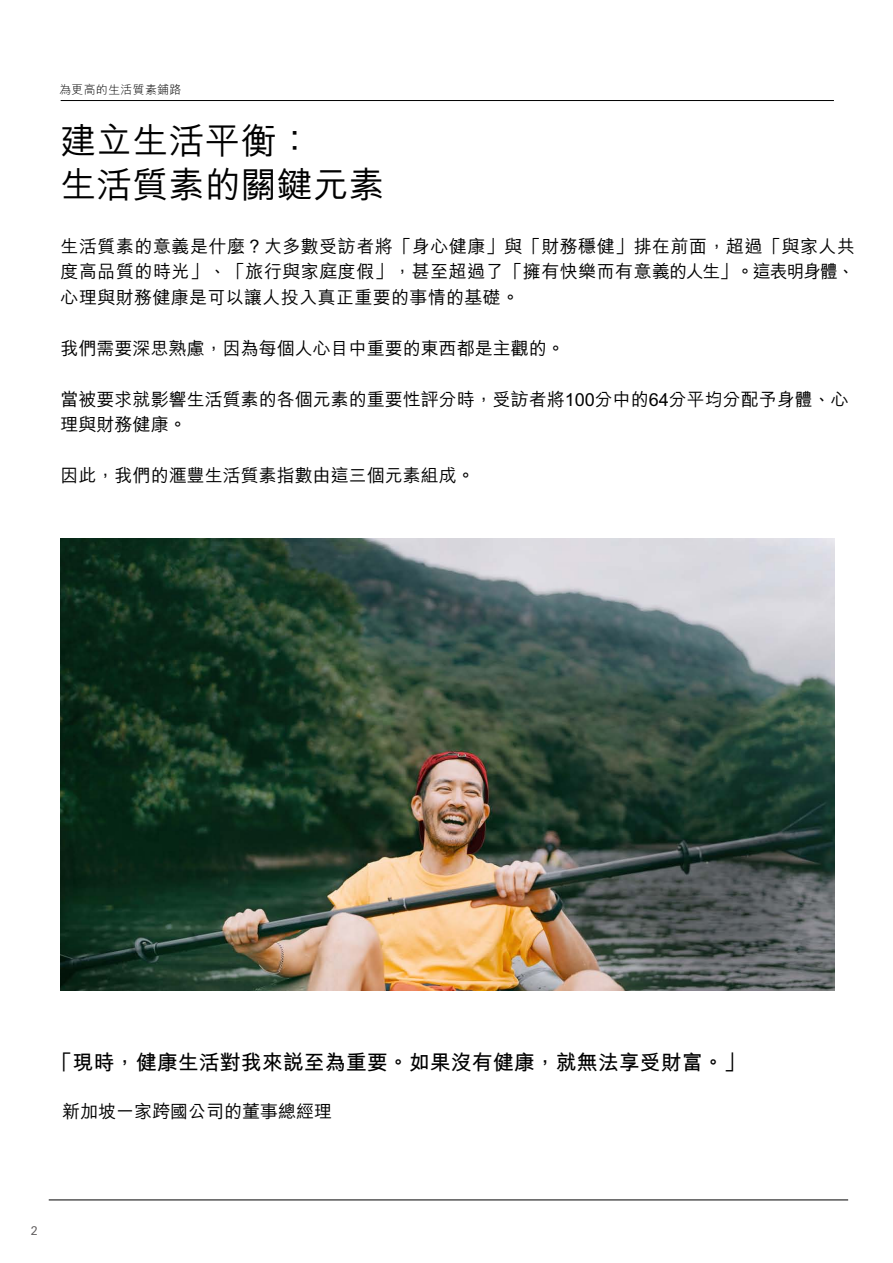
<style>
.page{position:relative;width:893px;height:1263px;background:#fff}
.page>*{position:absolute;margin:0;border:0;box-sizing:border-box;transform-origin:0 0}
.t1{font:500 36px/43.2px "M Hei H Kfor HSBC";color:#000}
.t2{font:700 21px "M Hei H Kfor HSBC";color:#000}
.t3{font:500 18px/25.5px "M Hei H Kfor HSBC";color:#000;text-align:justify}
.t4{font:300 12px "M Hei H Kfor HSBC";letter-spacing:.02em;color:#000}
.t5{font:12px "Univers Nextfor HSBC";color:#5f5c5d}
.s1{font-family:"M Hei PR Cfor HSBC"}
</style>
<div class="page">
<hr style="left:61px;top:100px;width:773px;height:1px;background:#000">
<hr style="left:49px;top:1199px;width:799px;height:1px;background:#000">
<img style="left:61px;top:538px;width:774px;height:453px">
<p class="t4" style="left:59px;top:84px;width:124px">為更高的生活質素鋪路</p>
<p class="t1" style="left:61px;top:116px;width:325px">建立生活平衡：<br>生活質素的關鍵元素</p>
<p class="t3" style="left:61px;top:232px;width:796px">生活質素的意義是什麼？大多數受訪者將「身心健康」與「財務穩健」排在前面，超過「與家人共度高品質的時光」、「旅行與家庭度假」，甚至超過了「擁有快樂而有意義的人生」。這表明身體、心理與財務健康是可以讓人投入真正重要的事情的基礎。</p>
<p class="t3" style="left:61px;top:334px;width:505px">我們需要深思熟慮，因為每個人心目中重要的東西都是主觀的。</p>
<p class="t3" style="left:61px;top:385px;width:790px">當被要求就影響生活質素的各個元素的重要性評分時，受訪者將100分中的64分平均分配予身體、心理與財務健康。</p>
<p class="t3" style="left:61px;top:461px;width:415px">因此，我們的滙豐生活質素指數由這三個元素組成。</p>
<p class="t2" style="left:52px;top:1047px;width:694px">「現時，健康生活對我來說至為重要。如果沒有健康，就無法享受財富。<span class="s1">」</span></p>
<p class="t3" style="left:62px;top:1097px;width:271px">新加坡一家跨國公司的董事總經理</p>
<p class="t5" style="left:31px;top:1222px;width:8px">2</p>
</div>
